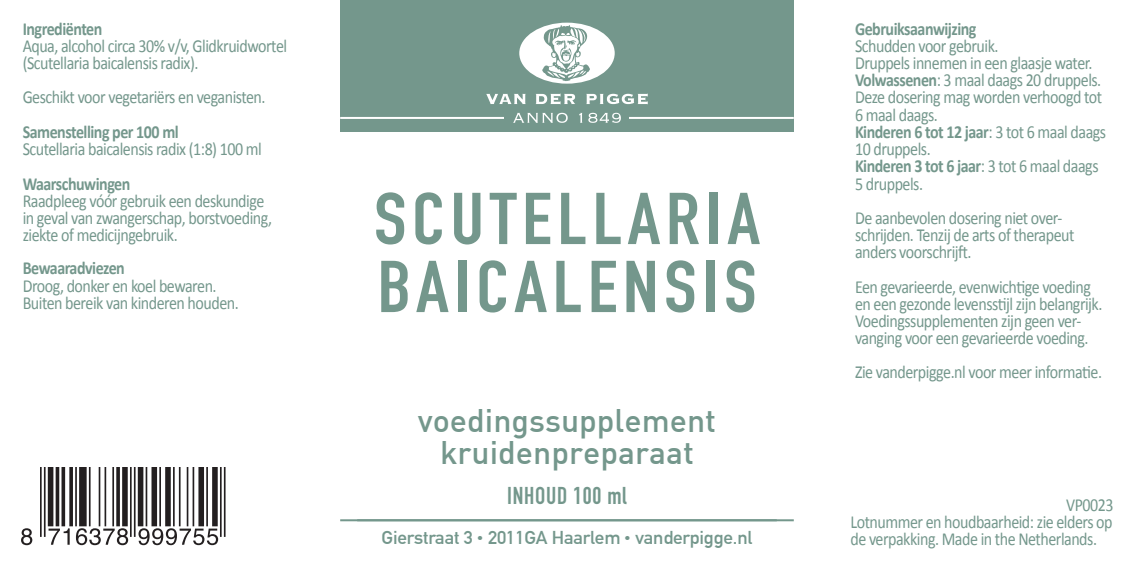
<style>
.page{position:relative;width:1134px;height:567px;background:#fff}
.page>*{position:absolute;margin:0;border:0;box-sizing:border-box;transform-origin:0 0}
.t1{font:700 72px "DIN Condensed";letter-spacing:.07em;color:#74978c;scale:1.11 1}
.t2{font:500 32px "DIN";color:#74978c}
.t3{font:700 24px "DIN Condensed";letter-spacing:.03em;color:#74978c}
.t4{font:18.4px/17.2px "Calibri";letter-spacing:-.03em;color:#74978c;scale:.87 1}
.t5{font:700 18.4px "Calibri";letter-spacing:-.03em;color:#74978c;scale:.87 1}
.t6{font:700 18.4px "DIN Alternate";letter-spacing:-.01em;color:#74978c;scale:1.05 1}
.s1{font-size:11.2px}
.s2{font-weight:700}
.s3{font-weight:400}
</style>
<div class="page">
<hr style="left:44px;top:467px;width:2px;height:70px;background:#231f20">
<hr style="left:40px;top:467px;width:2px;height:70px;background:#231f20">
<div style="left:48px;top:467px;width:5px;height:59px;background:#231f20"></div>
<svg style="left:69px;top:467px;width:4px;height:59px"></svg>
<hr style="left:62px;top:467px;width:3px;height:59px;background:#231f20">
<hr style="left:56px;top:467px;width:3px;height:59px;background:#231f20">
<hr style="left:75px;top:467px;width:2px;height:59px;background:#231f20">
<div style="left:79px;top:467px;width:8px;height:59px;background:#231f20"></div>
<hr style="left:112px;top:467px;width:2px;height:59px;background:#231f20">
<hr style="left:105px;top:467px;width:1px;height:59px;background:#231f20">
<hr style="left:99px;top:467px;width:1px;height:59px;background:#231f20">
<hr style="left:89px;top:467px;width:2px;height:59px;background:#231f20">
<svg style="left:116px;top:467px;width:4px;height:59px"></svg>
<div style="left:122px;top:467px;width:6px;height:59px;background:#231f20"></div>
<hr style="left:134px;top:467px;width:2px;height:70px;background:#231f20">
<hr style="left:130px;top:467px;width:2px;height:70px;background:#231f20">
<div style="left:138px;top:467px;width:5px;height:59px;background:#231f20"></div>
<hr style="left:146px;top:467px;width:1px;height:59px;background:#231f20">
<div style="left:151px;top:467px;width:6px;height:59px;background:#231f20"></div>
<hr style="left:159px;top:467px;width:2px;height:59px;background:#231f20">
<div style="left:165px;top:467px;width:6px;height:59px;background:#231f20"></div>
<hr style="left:193px;top:467px;width:1px;height:59px;background:#231f20">
<hr style="left:187px;top:467px;width:1px;height:59px;background:#231f20">
<hr style="left:179px;top:467px;width:2px;height:59px;background:#231f20">
<hr style="left:173px;top:467px;width:2px;height:59px;background:#231f20">
<div style="left:198px;top:467px;width:6px;height:59px;background:#231f20"></div>
<hr style="left:206px;top:467px;width:2px;height:59px;background:#231f20">
<div style="left:212px;top:467px;width:6px;height:59px;background:#231f20"></div>
<hr style="left:224px;top:467px;width:2px;height:70px;background:#231f20">
<hr style="left:220px;top:467px;width:2px;height:70px;background:#231f20">
<svg style="left:21px;top:528px;width:11px;height:17px"></svg>
<svg style="left:49px;top:528px;width:21px;height:17px"></svg>
<svg style="left:76px;top:528px;width:52px;height:17px"></svg>
<svg style="left:138px;top:528px;width:80px;height:17px"></svg>
<hr style="left:340px;top:519px;width:454px;height:2px;background:#74978c">
<div style="left:340px;top:0;width:454px;height:131px;background:#74978c"></div>
<hr style="left:340px;top:117px;width:454px;height:2px;background:#fff">
<div style="left:505px;top:12px;width:124px;height:115px;background:#74978c"></div>
<svg style="left:486px;top:94px;width:40px;height:10px"></svg>
<svg style="left:536px;top:93px;width:39px;height:11px"></svg>
<svg style="left:586px;top:93px;width:62px;height:11px"></svg>
<div style="left:519px;top:23px;width:96px;height:61px;background:#fff;border-radius:50%"></div>
<svg style="left:542px;top:25px;width:48px;height:56px"></svg>
<svg style="left:513px;top:113px;width:108px;height:10px"></svg>
<p class="t5" style="left:23px;top:17px;width:93px">Ingrediënten</p>
<p class="t4" style="left:23px;top:36px;width:305px">Aqua, alcohol circa 30% v/v, Glidkruidwortel</p>
<p class="t4" style="left:23px;top:54px;width:204px">(Scutellaria baicalensis radix).</p>
<p class="t4" style="left:23px;top:88px;width:281px">Geschikt voor vegetariërs en veganisten.</p>
<p class="t5" style="left:23px;top:120px;width:181px">Samenstelling per 100 ml</p>
<p class="t4" style="left:23px;top:140px;width:276px">Scutellaria baicalensis radix (1:8) 100 ml</p>
<p class="t5" style="left:23px;top:172px;width:125px">Waarschuwingen</p>
<p class="t4" style="left:23px;top:191px;width:279px">Raadpleeg vóór gebruik een deskundige</p>
<p class="t4" style="left:23px;top:208px;width:288px">in geval van zwangerschap, borstvoeding,</p>
<p class="t4" style="left:23px;top:226px;width:180px">ziekte of medicijngebruik.</p>
<p class="t5" style="left:23px;top:257px;width:119px">Bewaaradviezen</p>
<p class="t4" style="left:23px;top:276px;width:224px">Droog, donker en koel bewaren.</p>
<p class="t4" style="left:23px;top:293px;width:250px">Buiten bereik van kinderen houden.</p>
<p class="t1" style="left:374px;top:170px;width:349px">SCUTELLARIA</p>
<p class="t1" style="left:377px;top:238px;width:343px">BAICALENSIS</p>
<p class="t2" style="left:418px;top:400px;width:300px">voedingssupplement</p>
<p class="t2" style="left:440px;top:432px;width:255px">kruidenpreparaat</p>
<p class="t3" style="left:507px;top:479px;width:121px">INHOUD 100 ml</p>
<p class="t6" style="left:382px;top:524px;width:355px">Gierstraat 3 <span class="s1">•</span> 2011GA Haarlem <span class="s1">•</span> vanderpigge.nl</p>
<p class="t5" style="left:855px;top:17px;width:141px">Gebruiksaanwijzing</p>
<p class="t4" style="left:855px;top:36px;width:166px">Schudden voor gebruik.</p>
<p class="t4" style="left:855px;top:54px;width:274px">Druppels innemen in een glaasje water.</p>
<p class="t4" style="left:855px;top:71px;width:285px"><span class="s2">Volwassenen</span>: 3 maal daags 20 druppels.</p>
<p class="t4" style="left:855px;top:88px;width:286px">Deze dosering mag worden verhoogd tot</p>
<p class="t4" style="left:855px;top:105px;width:97px">6 maal daags.</p>
<p class="t5" style="left:855px;top:120px;width:290px">Kinderen 6 tot 12 jaar<span class="s3">: 3 tot 6 maal daags</span></p>
<p class="t4" style="left:855px;top:140px;width:88px">10 druppels.</p>
<p class="t5" style="left:855px;top:155px;width:281px">Kinderen 3 tot 6 jaar<span class="s3">: 3 tot 6 maal daags</span></p>
<p class="t4" style="left:855px;top:174px;width:80px">5 druppels.</p>
<p class="t4" style="left:855px;top:208px;width:240px">De aanbevolen dosering niet over-</p>
<p class="t4" style="left:855px;top:226px;width:254px">schrijden. Tenzij de arts of therapeut</p>
<p class="t4" style="left:855px;top:243px;width:136px">anders voorschrijft.</p>
<p class="t4" style="left:855px;top:277px;width:273px">Een gevarieerde, evenwichtige voeding</p>
<p class="t4" style="left:855px;top:294px;width:286px">en een gezonde levensstijl zijn belangrijk.<br>Voedingssupplementen zijn geen ver-</p>
<p class="t4" style="left:855px;top:329px;width:270px">vanging voor een gevarieerde voeding.</p>
<p class="t4" style="left:855px;top:362px;width:286px">Zie vanderpigge.nl voor meer informatie.</p>
<p class="t4" style="left:1066px;top:495px;width:56px">VP0023</p>
<p class="t4" style="left:850px;top:512px;width:303px">Lotnummer en houdbaarheid: zie elders op</p>
<p class="t4" style="left:850px;top:529px;width:285px">de verpakking. Made in the Netherlands.</p>
</div>
